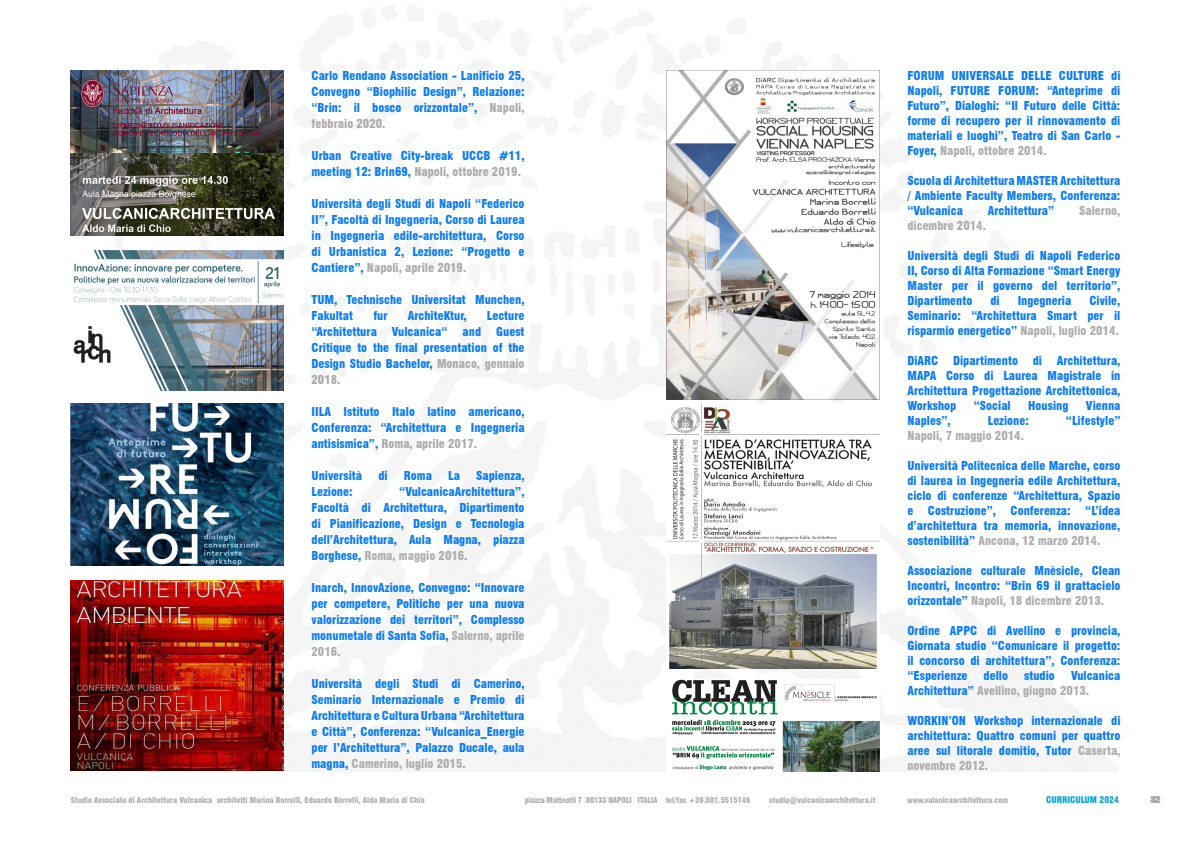
<style>
.page{position:relative;width:1191px;height:842px;background:#fff}
.page>*{position:absolute;margin:0;border:0;box-sizing:border-box;transform-origin:0 0}
.t1{font:900 condensed 12px/15px "Swiss 721 BT";color:#0b7cf4;text-align:justify}
.t2{font:900 condensed 12px "Swiss 721 BT";color:#adadad}
.t3{font:900 condensed 9px "Swiss 721 BT";color:#00a1db}
.t4{font:900 condensed 9px "Swiss 721 BT";color:#adadad}
.t5{font:900 condensed 8px "Swiss 721 BT";color:#afadad}
.t6{font:900 condensed 8px "Swiss 721 BT";letter-spacing:-.025em;color:#afadad}
.t7{font:900 condensed 7.9px "Swiss 721 BT";color:#afadad}
.s1{color:#adaaab}
.s2{color:#ababac}
.s3{color:#adadad}
.s4{font-size:7.9px}
</style>
<div class="page">
<img style="left:71px;top:6px;width:1046px;height:765px">
<img style="left:666px;top:403px;width:213px;height:265px">
<img style="left:71px;top:581px;width:212px;height:189px">
<img style="left:666px;top:680px;width:213px;height:91px">
<img style="left:666px;top:70px;width:213px;height:329px">
<img style="left:71px;top:404px;width:213px;height:162px">
<img style="left:71px;top:251px;width:212px;height:139px">
<img style="left:71px;top:71px;width:213px;height:164px">
<p class="t1" style="left:311px;top:68px;width:214px;line-height:16px">Carlo Rendano Association - Lanificio 25, Convegno “Biophilic Design”, Relazione: “Brin: il bosco orizzontale”, <span class="s1">Napoli, febbraio 2020.</span></p>
<p class="t1" style="left:311px;top:148px;width:214px;line-height:16px">Urban Creative City-break UCCB #11, meeting 12: Brin69, <span class="s2">Napoli, ottobre 2019.</span></p>
<p class="t1" style="left:311px;top:196px;width:215px;line-height:16px">Università degli Studi di Napoli “Federico II”, Facoltà di Ingegneria, Corso di Laurea in Ingegneria edile-architettura, Corso di Urbanistica 2, Lezione: “Progetto e Cantiere”, <span class="s1">Napoli, aprile 2019.</span></p>
<p class="t1" style="left:311px;top:292px;width:215px;line-height:16px">TUM, Technische Universitat Munchen,<br>Fakultat</p>
<p class="t1" style="left:907px;top:68px;width:215px">FORUM UNIVERSALE DELLE CULTURE di Napoli, FUTURE FORUM: “Anteprime di Futuro”, Dialoghi: “Il Futuro delle Città: forme di recupero per il rinnovamento di materiali e luoghi”, Teatro di San Carlo - Foyer, <span class="s3">Napoli, ottobre 2014.</span></p>
<p class="t1" style="left:907px;top:173px;width:214px">Scuola di Architettura MASTER Architettura / Ambiente Faculty Members, Conferenza: “Vulcanica</p>
<p class="t1" style="left:987px;top:203px;width:68px">Architettura”</p>
<p class="t2" style="left:1079px;top:203px;width:43px">Salerno,</p>
<p class="t2" style="left:907px;top:218px;width:80px">dicembre 2014.</p>
<p class="t1" style="left:907px;top:248px;width:214px">Università degli Studi di Napoli Federico II, Corso di Alta Formazione “Smart Energy Master per il governo del territorio”, Dipartimento</p>
<p class="t1" style="left:907px;top:293px;width:215px;text-indent:182px">Civile, Seminario: “Architettura Smart per il risparmio energetico” <span class="s3">Napoli, luglio 2014.</span></p>
<p class="t1" style="left:907px;top:353px;width:215px">DiARC Dipartimento di Architettura, MAPA Corso di Laurea Magistrale in Architettura Progettazione Architettonica, Workshop</p>
<p class="t1" style="left:990px;top:293px;width:11px">di</p>
<p class="t1" style="left:1017px;top:293px;width:55px">Ingegneria</p>
<p class="t1" style="left:373px;top:308px;width:16px">fur</p>
<p class="t1" style="left:408px;top:308px;width:60px">ArchiteKtur,</p>
<p class="t1" style="left:487px;top:308px;width:39px">Lecture</p>
<p class="t1" style="left:311px;top:324px;width:67px">“Architettura</p>
<p class="t1" style="left:392px;top:324px;width:57px">Vulcanica“</p>
<p class="t1" style="left:462px;top:324px;width:20px">and</p>
<p class="t1" style="left:311px;top:324px;width:214px;line-height:16px;text-indent:185px">Guest Critique to the final presentation of the Design Studio Bachelor, <span class="s1">Monaco, gennaio 2018.</span></p>
<p class="t1" style="left:311px;top:404px;width:215px;line-height:16px">IILA Istituto Italo latino americano, Conferenza: “Architettura e Ingegneria antisismica”, <span class="s2">Roma, aprile 2017.</span></p>
<p class="t1" style="left:311px;top:468px;width:52px">Università</p>
<p class="t1" style="left:378px;top:468px;width:11px">di</p>
<p class="t1" style="left:404px;top:468px;width:30px">Roma</p>
<p class="t1" style="left:448px;top:468px;width:13px">La</p>
<p class="t1" style="left:476px;top:468px;width:50px">Sapienza,</p>
<p class="t1" style="left:311px;top:484px;width:43px">Lezione:</p>
<p class="t1" style="left:974px;top:398px;width:38px">“Social</p>
<p class="t1" style="left:1028px;top:398px;width:42px">Housing</p>
<p class="t1" style="left:1086px;top:398px;width:36px">Vienna</p>
<p class="t1" style="left:907px;top:413px;width:45px">Naples”,</p>
<p class="t1" style="left:987px;top:413px;width:43px">Lezione:</p>
<p class="t1" style="left:1066px;top:413px;width:56px">“Lifestyle”</p>
<p class="t2" style="left:907px;top:428px;width:118px">Napoli, 7 maggio 2014.</p>
<p class="t1" style="left:907px;top:458px;width:215px">Università Politecnica delle Marche, corso di laurea in Ingegneria edile Architettura, ciclo di conferenze “Architettura, Spazio e Costruzione”, Conferenza: “L’idea d’architettura tra memoria, innovazione, sostenibilità” <span class="s3">Ancona, 12 marzo 2014.</span></p>
<p class="t1" style="left:907px;top:563px;width:215px">Associazione culturale Mnèsicle, Clean Incontri, Incontro: “Brin 69 il grattacielo orizzontale” <span class="s3">Napoli, 18 dicembre 2013.</span></p>
<p class="t1" style="left:907px;top:623px;width:214px">Ordine APPC di Avellino e provincia, Giornata studio “Comunicare il progetto: il concorso di architettura”, Conferenza: “Esperienze</p>
<p class="t1" style="left:311px;top:484px;width:215px;line-height:16px;text-indent:88px">“VulcanicaArchitettura”, Facoltà di Architettura, Dipartimento di Pianificazione, Design e Tecnologia dell’Architettura, Aula Magna, piazza Borghese, <span class="s3">Roma, maggio 2016.</span></p>
<p class="t1" style="left:311px;top:580px;width:214px;line-height:16px">Inarch, InnovAzione, Convegno: “Innovare per competere, Politiche per una nuova valorizzazione dei territori”, Complesso monumetale di Santa Sofia, <span class="s3">Salerno, aprile 2016.</span></p>
<p class="t1" style="left:311px;top:676px;width:215px;line-height:16px">Università degli Studi di Camerino, Seminario Internazionale e Premio di Architettura e Cultura Urbana “Architettura e Città”, Conferenza: “Vulcanica_Energie per l’Architettura”, Palazzo Ducale, aula magna, <span class="s3">Camerino, luglio 2015.</span></p>
<p class="t5" style="left:71px;top:795px;width:355px">Studio Associato di Architettura Vulcanica architetti Marina Borrelli, Eduardo Borrelli, Aldo Maria di Chio</p>
<p class="t6" style="left:525px;top:795px;width:227px">piazza Matteotti 7 80133 NAPOLI ITALIA <span class="s4">tel/fax +39.081.5515146</span></p>
<p class="t7" style="left:769px;top:795px;width:108px">studio@vulcanicaarchitettura.it</p>
<p class="t7" style="left:907px;top:795px;width:102px">www.vulanicaarchitettura.com</p>
<p class="t3" style="left:1046px;top:794px;width:74px">CURRICULUM 2024</p>
<p class="t4" style="left:1150px;top:794px;width:11px">32</p>
<p class="t1" style="left:907px;top:668px;width:214px;text-indent:164px">Vulcanica<br>Architettura” <span class="s3">Avellino, giugno 2013.</span></p>
<p class="t1" style="left:907px;top:713px;width:215px">WORKIN’ON Workshop internazionale di architettura: Quattro comuni per quattro aree sul litorale domitio, Tutor <span class="s3">Caserta, novembre 2012.</span></p>
<p class="t1" style="left:983px;top:668px;width:26px">dello</p>
<p class="t1" style="left:1024px;top:668px;width:32px">studio</p>
</div>
